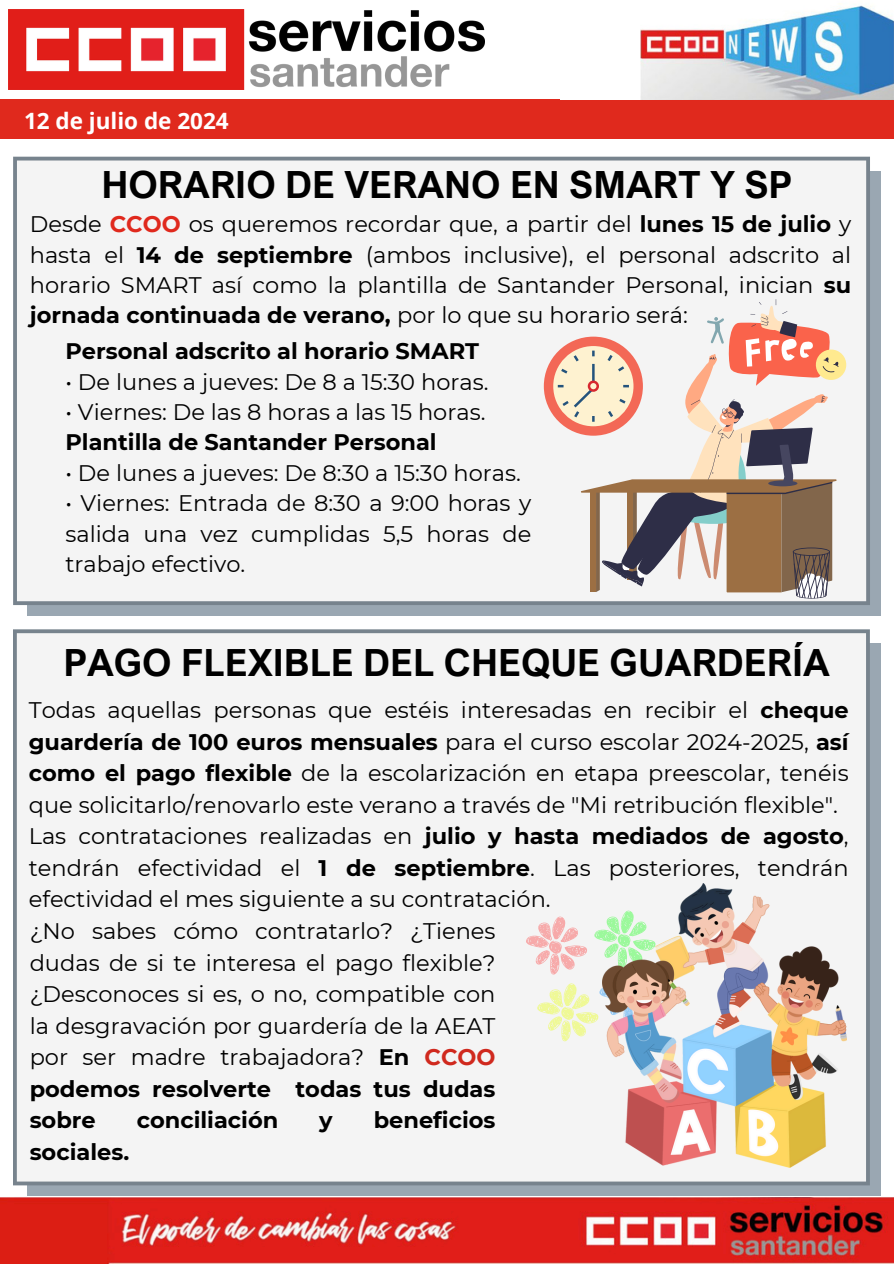
<style>
.page{position:relative;width:894px;height:1264px;background:#fff}
.page>*{position:absolute;margin:0;border:0;box-sizing:border-box;transform-origin:0 0}
.t1{font:700 37.5px "Arial Nova";color:#000}
.t2{font:22.5px/31.5px "Montserrat";color:#000;text-align:justify}
.t3{font:700 22.5px "Montserrat";color:#000}
.t4{font:700 22.5px "Open Sans";color:#fff}
.s1{font-weight:700;color:#e0291d}
.s2{font-weight:700}
.s3{font-weight:700;color:#d0291e}
</style>
<div class="page">
<div style="left:0;top:99px;width:893px;height:40px;background:#e0291d"></div>
<img style="left:8px;top:10px;width:476px;height:79px">
<img style="left:0;top:1197px;width:893px;height:66px">
<img style="left:640px;top:5px;width:253px;height:94px">
<div style="left:28px;top:644px;width:852px;height:552px;background:#9aa7b2"></div>
<div style="left:13px;top:629px;width:856px;height:556px;background:#f4f4f4"></div>
<div style="left:28px;top:171px;width:852px;height:445px;background:#9aa7b2"></div>
<div style="left:13px;top:157px;width:856px;height:448px;background:#f4f4f4"></div>
<svg style="left:543px;top:336px;width:99px;height:99px"></svg>
<svg style="left:557px;top:299px;width:289px;height:299px;background:#d2bfb5"></svg>
<div style="left:587px;top:380px;width:12px;height:12px;border:2px solid #d7282f;border-radius:50%"></div>
<svg style="left:523px;top:907px;width:79px;height:136px;background:#f3ebdf"></svg>
<img style="left:602px;top:883px;width:244px;height:284px">
<h1 class="t4" style="left:24px;top:104px;width:206px">12 de julio de 2024</h1>
<p class="t1" style="left:101px;top:161px;width:692px">HORARIO DE VERANO EN SMART Y SP</p>
<p class="t2" style="left:30px;top:209px;width:822px;line-height:30.3px">Desde <span class="s1">CCOO</span> os queremos recordar que, a partir del <span class="s2">lunes 15 de julio</span> y hasta el <span class="s2">14 de septiembre</span> (ambos inclusive), el personal adscrito al horario SMART así como la plantilla de Santander Personal, inician <span class="s2">su jornada continuada de verano,</span> por lo que su horario será:</p>
<p class="t3" style="left:65px;top:337px;width:415px">Personal adscrito al horario SMART</p>
<p class="t2" style="left:65px;top:366px;width:424px">• De lunes a jueves: De 8 a 15:30 horas.</p>
<p class="t2" style="left:65px;top:396px;width:421px">• Viernes: De las 8 horas a las 15 horas.</p>
<p class="t3" style="left:65px;top:428px;width:372px">Plantilla de Santander Personal</p>
<p class="t2" style="left:65px;top:457px;width:457px">• De lunes a jueves: De 8:30 a 15:30 horas.</p>
<p class="t2" style="left:65px;top:488px;width:467px;line-height:30.3px">• Viernes: Entrada de 8:30 a 9:00 horas y salida una vez cumplidas 5,5 horas de trabajo efectivo.</p>
<p class="t1" style="left:63px;top:639px;width:767px">PAGO FLEXIBLE DEL CHEQUE GUARDERÍA</p>
<p class="t2" style="left:29px;top:694px;width:821px">Todas aquellas personas que estéis interesadas en recibir el <span class="s2">cheque guardería de 100 euros mensuales</span> para el curso escolar 2024-2025, <span class="s2">así como el pago flexible</span> de la escolarización en etapa preescolar, tenéis que solicitarlo/renovarlo este verano a través de "Mi retribución flexible".</p>
<p class="t2" style="left:29px;top:820px;width:821px">Las contrataciones realizadas en <span class="s2">julio y hasta mediados de agosto</span>, tendrán efectividad el <span class="s2">1 de septiembre</span>. Las posteriores, tendrán efectividad el mes siguiente a su contratación.</p>
<p class="t2" style="left:30px;top:915px;width:467px">¿No sabes cómo contratarlo? ¿Tienes dudas de si te interesa el pago flexible? ¿Desconoces si es, o no, compatible con la desgravación por guardería de la AEAT por ser madre trabajadora? <span class="s2">En</span> <span class="s3">CCOO </span><span class="s2">podemos resolverte todas tus dudas sobre</span></p>
<p class="t3" style="left:137px;top:1106px;width:143px">conciliación</p>
<p class="t3" style="left:319px;top:1106px;width:15px">y</p>
<p class="t3" style="left:373px;top:1106px;width:123px">beneficios</p>
<p class="t3" style="left:30px;top:1138px;width:101px">sociales.</p>
</div>
